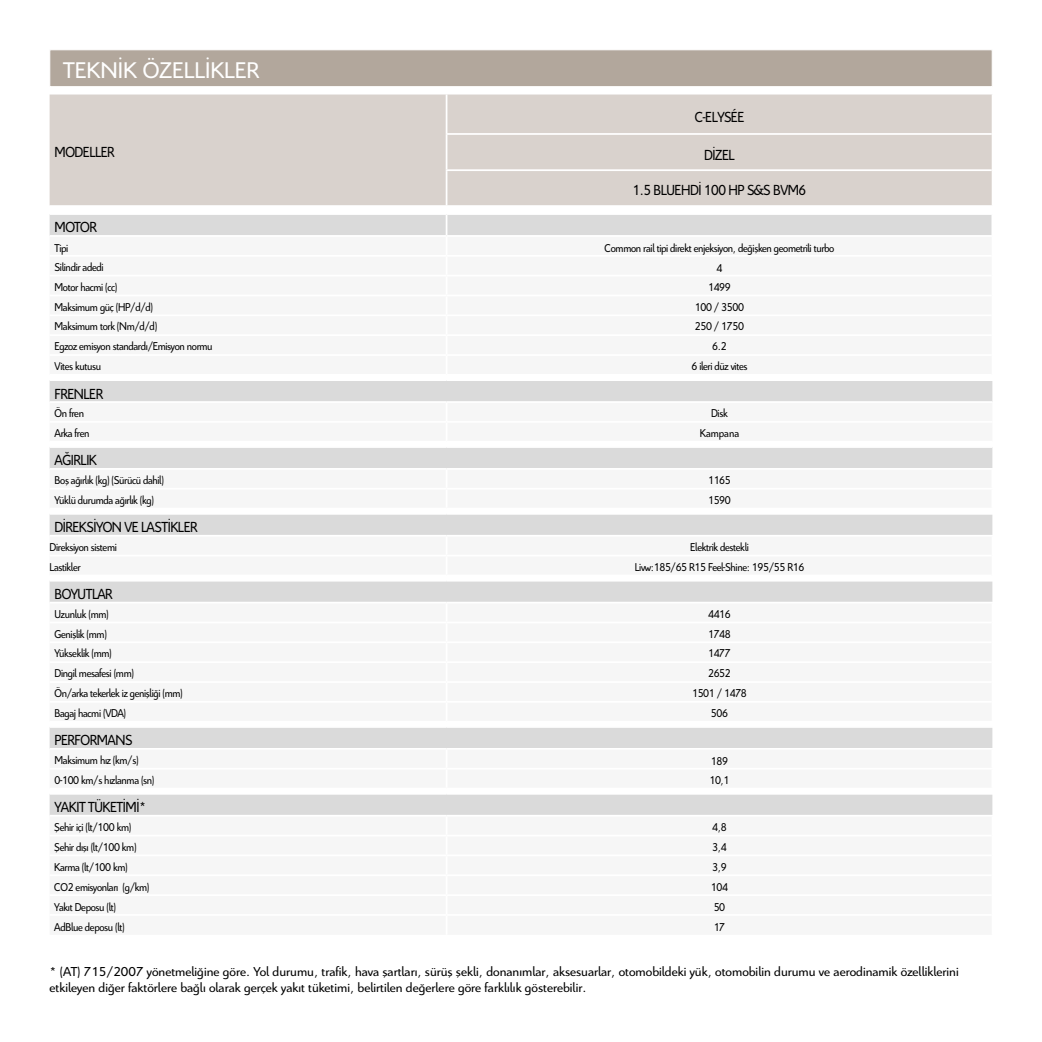
<style>
.page{position:relative;width:1042px;height:1042px;background:#fff}
.page>*{position:absolute;margin:0;border:0;box-sizing:border-box;transform-origin:0 0}
.t1{font:24.5px "Citroen";color:#fff}
.t2{font:15.75px "Citroen";letter-spacing:-.03em;color:#000;scale:.9 1}
.t3{font:14px/16.8px "Citroen";color:#000}
.t4{font:12.25px "Citroen";letter-spacing:-.03em;color:#000;scale:.9 1}
.t5{font:12.25px "Citroen";color:#000;scale:.9 1}
</style>
<div class="page">
<div style="left:50px;top:94px;width:942px;height:111px;background:#d9d2cd"></div>
<div style="left:50px;top:215px;width:941px;height:20px;background:#dadada"></div>
<svg style="left:50px;top:381px;width:942px;height:434px;fill:#f6f6f6"></svg>
<hr style="left:446px;top:95px;width:1px;height:38px;background:#fff">
<hr style="left:446px;top:135px;width:1px;height:34px;background:#fff">
<hr style="left:446px;top:171px;width:1px;height:34px;background:#fff">
<hr style="left:991px;top:95px;width:2px;height:39px;background:#fff">
<hr style="left:991px;top:134px;width:2px;height:36px;background:#fff">
<hr style="left:991px;top:170px;width:2px;height:35px;background:#fff">
<svg style="left:991px;top:537px;width:1px;height:18px"></svg>
<hr style="left:991px;top:555px;width:2px;height:20px;background:#fff">
<svg style="left:991px;top:603px;width:1px;height:19px"></svg>
<hr style="left:991px;top:622px;width:2px;height:20px;background:#fff">
<hr style="left:991px;top:642px;width:2px;height:20px;background:#fff">
<hr style="left:991px;top:662px;width:2px;height:20px;background:#fff">
<hr style="left:991px;top:682px;width:2px;height:20px;background:#fff">
<hr style="left:50px;top:446px;width:396px;height:2px;background:#fff">
<hr style="left:446px;top:446px;width:546px;height:2px;background:#fff">
<hr style="left:50px;top:513px;width:396px;height:2px;background:#fff">
<hr style="left:446px;top:513px;width:547px;height:2px;background:#fff">
<hr style="left:50px;top:726px;width:396px;height:2px;background:#fff">
<hr style="left:446px;top:726px;width:547px;height:2px;background:#fff">
<hr style="left:50px;top:793px;width:396px;height:1px;background:#fff">
<hr style="left:446px;top:793px;width:547px;height:1px;background:#fff">
<svg style="left:446px;top:215px;width:1px;height:20px"></svg>
<svg style="left:991px;top:702px;width:1px;height:24px"></svg>
<hr style="left:50px;top:580px;width:396px;height:1px;background:#fff">
<hr style="left:446px;top:580px;width:547px;height:1px;background:#fff">
<hr style="left:50px;top:535px;width:396px;height:2px;background:#fff">
<hr style="left:446px;top:535px;width:547px;height:2px;background:#fff">
<hr style="left:50px;top:555px;width:396px;height:1px;background:#fff">
<hr style="left:50px;top:574px;width:396px;height:2px;background:#fff">
<hr style="left:446px;top:555px;width:545px;height:1px;background:#fff">
<svg style="left:446px;top:537px;width:1px;height:37px"></svg>
<hr style="left:446px;top:574px;width:545px;height:2px;background:#fff">
<hr style="left:50px;top:401px;width:396px;height:2px;background:#fff">
<hr style="left:446px;top:401px;width:546px;height:2px;background:#fff">
<hr style="left:50px;top:421px;width:396px;height:2px;background:#fff">
<hr style="left:50px;top:441px;width:396px;height:2px;background:#fff">
<hr style="left:446px;top:421px;width:546px;height:2px;background:#fff">
<svg style="left:446px;top:403px;width:1px;height:38px"></svg>
<hr style="left:446px;top:441px;width:546px;height:2px;background:#fff">
<hr style="left:50px;top:602px;width:396px;height:1px;background:#fff">
<hr style="left:446px;top:602px;width:547px;height:1px;background:#fff">
<hr style="left:50px;top:621px;width:396px;height:2px;background:#fff">
<hr style="left:446px;top:621px;width:545px;height:2px;background:#fff">
<hr style="left:50px;top:641px;width:396px;height:2px;background:#fff">
<hr style="left:446px;top:641px;width:545px;height:2px;background:#fff">
<hr style="left:50px;top:661px;width:396px;height:2px;background:#fff">
<hr style="left:50px;top:681px;width:396px;height:2px;background:#fff">
<hr style="left:50px;top:701px;width:396px;height:2px;background:#fff">
<hr style="left:50px;top:721px;width:396px;height:1px;background:#fff">
<hr style="left:446px;top:661px;width:545px;height:2px;background:#fff">
<hr style="left:446px;top:681px;width:545px;height:2px;background:#fff">
<hr style="left:446px;top:701px;width:545px;height:2px;background:#fff">
<svg style="left:446px;top:603px;width:1px;height:123px"></svg>
<hr style="left:446px;top:721px;width:547px;height:1px;background:#fff">
<hr style="left:50px;top:468px;width:396px;height:2px;background:#fff">
<hr style="left:446px;top:468px;width:547px;height:2px;background:#fff">
<hr style="left:50px;top:488px;width:396px;height:2px;background:#fff">
<hr style="left:50px;top:508px;width:396px;height:1px;background:#fff">
<hr style="left:446px;top:488px;width:547px;height:2px;background:#fff">
<svg style="left:446px;top:470px;width:1px;height:43px"></svg>
<hr style="left:446px;top:508px;width:547px;height:1px;background:#fff">
<svg style="left:991px;top:470px;width:1px;height:43px"></svg>
<hr style="left:50px;top:748px;width:396px;height:2px;background:#fff">
<hr style="left:446px;top:748px;width:547px;height:2px;background:#fff">
<hr style="left:50px;top:768px;width:396px;height:1px;background:#fff">
<hr style="left:50px;top:787px;width:396px;height:2px;background:#fff">
<hr style="left:446px;top:768px;width:547px;height:1px;background:#fff">
<svg style="left:446px;top:750px;width:1px;height:43px"></svg>
<hr style="left:446px;top:787px;width:547px;height:2px;background:#fff">
<svg style="left:991px;top:750px;width:1px;height:43px"></svg>
<hr style="left:446px;top:133px;width:545px;height:2px;background:#fff">
<hr style="left:446px;top:169px;width:545px;height:2px;background:#fff">
<div style="left:50px;top:50px;width:942px;height:37px;background:#b2a79c;border:1px solid #fff"></div>
<h1 class="t1" style="left:63px;top:54px;width:198px">TEKNİK ÖZELLİKLER</h1>
<p class="t2" style="left:55px;top:142px;width:68px">MODELLER</p>
<p class="t2" style="left:695px;top:106px;width:56px">C-ELYSÉE</p>
<p class="t2" style="left:704px;top:144px;width:35px">DİZEL</p>
<p class="t2" style="left:632px;top:180px;width:194px">1.5 BLUEHDI 100 HP S&amp;S BVM6</p>
<p class="t2" style="left:55px;top:217px;width:48px">MOTOR</p>
<p class="t4" style="left:55px;top:240px;width:17px">Tipi</p>
<p class="t4" style="left:604px;top:240px;width:257px">Common rail tipi direkt enjeksiyon, değişken geometrili turbo</p>
<p class="t4" style="left:55px;top:259px;width:56px">Silindir adedi</p>
<p class="t4" style="left:716px;top:259px;width:8px">4</p>
<p class="t4" style="left:55px;top:279px;width:71px">Motor hacmi (cc)</p>
<p class="t4" style="left:708px;top:279px;width:27px">1499</p>
<p class="t4" style="left:55px;top:299px;width:111px">Maksimum güç (HP/d/d)</p>
<p class="t4" style="left:695px;top:299px;width:56px">100 / 3500</p>
<p class="t4" style="left:55px;top:318px;width:116px">Maksimum tork (Nm/d/d)</p>
<p class="t4" style="left:695px;top:318px;width:56px">250 / 1750</p>
<p class="t4" style="left:55px;top:338px;width:177px">Egzoz emisyon standardı/Emisyon normu</p>
<p class="t4" style="left:712px;top:338px;width:17px">6.2</p>
<p class="t4" style="left:55px;top:358px;width:53px">Vites kutusu</p>
<p class="t4" style="left:691px;top:358px;width:64px">6 ileri düz vites</p>
<p class="t2" style="left:55px;top:383px;width:55px">FRENLER</p>
<p class="t4" style="left:55px;top:405px;width:34px">Ön fren</p>
<p class="t4" style="left:711px;top:405px;width:20px">Disk</p>
<p class="t4" style="left:55px;top:425px;width:40px">Arka fren</p>
<p class="t5" style="left:700px;top:425px;width:45px">Kampana</p>
<p class="t2" style="left:55px;top:450px;width:49px">AĞIRLIK</p>
<p class="t4" style="left:55px;top:472px;width:123px">Boş ağırlık (kg) (Sürücü dahil)</p>
<p class="t4" style="left:708px;top:472px;width:27px">1165</p>
<p class="t4" style="left:55px;top:492px;width:112px">Yüklü durumda ağırlık (kg)</p>
<p class="t4" style="left:708px;top:492px;width:27px">1590</p>
<p class="t2" style="left:55px;top:517px;width:160px">DİREKSİYON VE LASTİKLER</p>
<p class="t4" style="left:50px;top:539px;width:76px">Direksiyon sistemi</p>
<p class="t4" style="left:690px;top:539px;width:67px">Elektrik destekli</p>
<p class="t4" style="left:50px;top:559px;width:36px">Lastikler</p>
<p class="t4" style="left:635px;top:559px;width:190px">Livw:185/65 R15 Feel-Shine: 195/55 R16</p>
<p class="t2" style="left:55px;top:584px;width:66px">BOYUTLAR</p>
<p class="t4" style="left:55px;top:606px;width:62px">Uzunluk (mm)</p>
<p class="t4" style="left:708px;top:606px;width:27px">4416</p>
<p class="t4" style="left:55px;top:625px;width:60px">Genişlik (mm)</p>
<p class="t4" style="left:708px;top:625px;width:27px">1748</p>
<p class="t4" style="left:55px;top:645px;width:65px">Yükseklik (mm)</p>
<p class="t4" style="left:708px;top:645px;width:27px">1477</p>
<p class="t4" style="left:55px;top:665px;width:90px">Dingil mesafesi (mm)</p>
<p class="t4" style="left:708px;top:665px;width:27px">2652</p>
<p class="t4" style="left:55px;top:685px;width:144px">Ön/arka tekerlek iz genişliği (mm)</p>
<p class="t4" style="left:692px;top:685px;width:62px">1501 / 1478</p>
<p class="t4" style="left:55px;top:705px;width:81px">Bagaj hacmi (VDA)</p>
<p class="t4" style="left:711px;top:705px;width:21px">506</p>
<p class="t2" style="left:55px;top:730px;width:88px">PERFORMANS</p>
<p class="t4" style="left:55px;top:752px;width:95px">Maksimum hız (km/s)</p>
<p class="t4" style="left:711px;top:752px;width:21px">189</p>
<p class="t4" style="left:55px;top:772px;width:113px">0-100 km/s hızlanma (sn)</p>
<p class="t4" style="left:709px;top:772px;width:24px">10,1</p>
<p class="t2" style="left:55px;top:797px;width:103px">YAKIT TÜKETİMİ*</p>
<p class="t4" style="left:54px;top:819px;width:87px">Şehir içi (lt/100 km)</p>
<p class="t4" style="left:712px;top:819px;width:18px">4,8</p>
<p class="t4" style="left:54px;top:839px;width:93px">Şehir dışı (lt/100 km)</p>
<p class="t4" style="left:712px;top:839px;width:18px">3,4</p>
<p class="t4" style="left:54px;top:859px;width:83px">Karma (lt/100 km)</p>
<p class="t4" style="left:712px;top:859px;width:18px">3,9</p>
<p class="t4" style="left:54px;top:879px;width:107px">CO2 emisyonları (g/km)</p>
<p class="t4" style="left:711px;top:879px;width:21px">104</p>
<p class="t4" style="left:54px;top:899px;width:70px">Yakıt Deposu (lt)</p>
<p class="t4" style="left:714px;top:899px;width:14px">50</p>
<p class="t4" style="left:54px;top:918px;width:80px">AdBlue deposu (lt)</p>
<p class="t4" style="left:714px;top:918px;width:14px">17</p>
<p class="t3" style="left:50px;top:962px;width:910px">* (AT) 715/2007 yönetmeliğine göre. Yol durumu, trafik, hava şartları, sürüş şekli, donanımlar, aksesuarlar, otomobildeki yük, otomobilin durumu ve aerodinamik özelliklerini etkileyen diğer faktörlere bağlı olarak gerçek yakıt tüketimi, belirtilen değerlere göre farklılık gösterebilir.</p>
</div>
